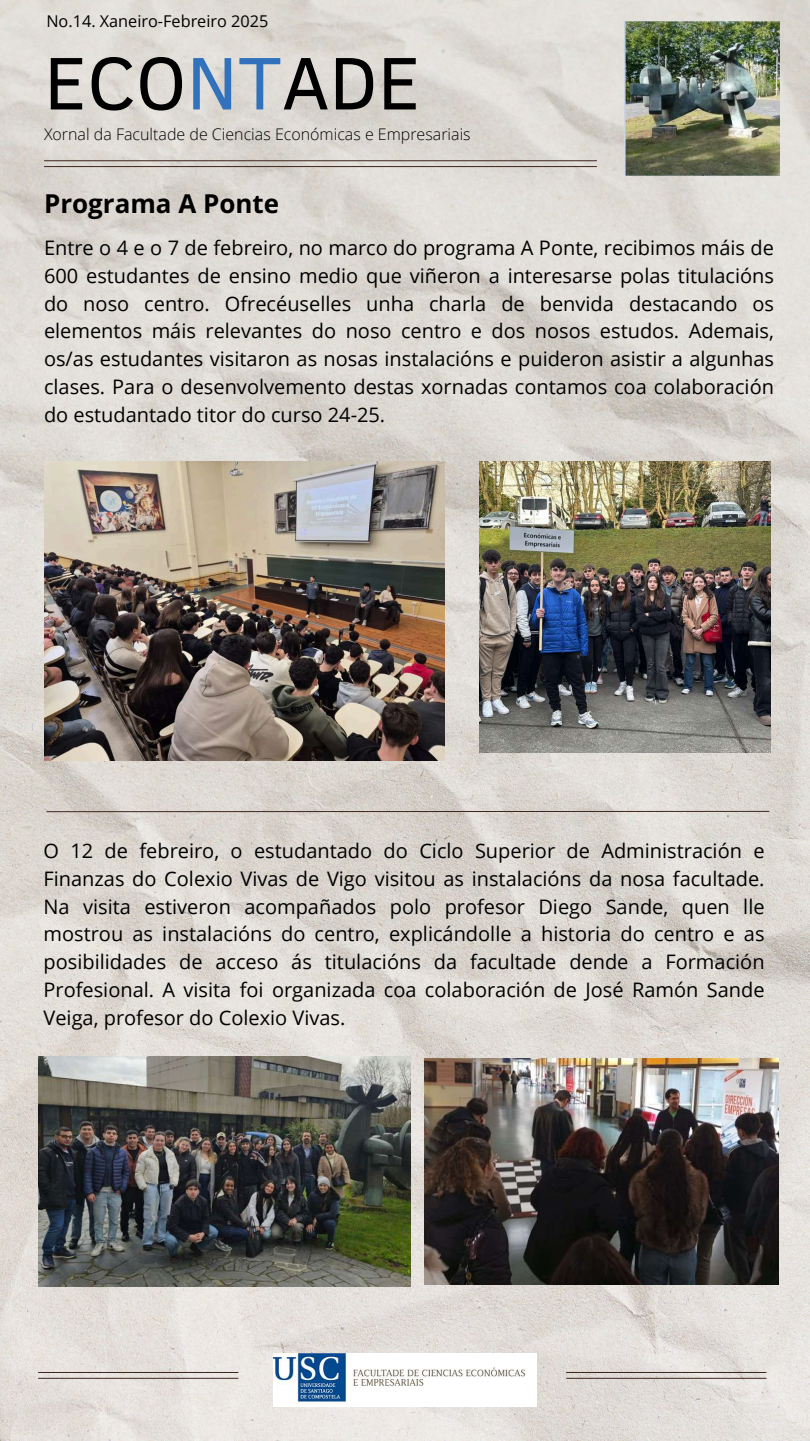
<style>
.page{position:relative;width:810px;height:1441px;background:#fff}
.page>*{position:absolute;margin:0;border:0;box-sizing:border-box;transform-origin:0 0}
.t1{font:76px "Clear Sans";color:#000}
.t2{font:700 26px "Open Sans";color:#000}
.t3{font:20px/27.8px "Open Sans";color:#000;text-align:justify}
.t4{font:16.3px "Open Sans";color:#000}
.t5{font:300 16px "Open Sans";color:#000}
.s1{color:#3272bd}
</style>
<div class="page">
<img style="left:0;top:0;width:810px;height:1440px">
<hr style="left:567px;top:1377px;width:199px;height:1px;background:#3e251e">
<hr style="left:567px;top:1371px;width:199px;height:1px;background:#3e251e">
<hr style="left:44px;top:166px;width:553px;height:1px;background:#3e251e">
<hr style="left:44px;top:160px;width:553px;height:1px;background:#3e251e">
<hr style="left:38px;top:1377px;width:200px;height:1px;background:#3e251e">
<hr style="left:38px;top:1371px;width:200px;height:1px;background:#3e251e">
<img style="left:625px;top:22px;width:154px;height:153px">
<img style="left:273px;top:1353px;width:264px;height:52px">
<svg style="left:46px;top:810px;width:724px;height:2px"></svg>
<img style="left:44px;top:461px;width:401px;height:299px">
<img style="left:480px;top:461px;width:291px;height:291px">
<img style="left:38px;top:1056px;width:372px;height:229px">
<img style="left:425px;top:1058px;width:354px;height:225px">
<p class="t4" style="left:46px;top:9px;width:224px">No.14. Xaneiro-Febreiro 2025</p>
<h1 class="t1" style="left:44px;top:28px;width:378px">ECO<span class="s1">NT</span>ADE</h1>
<p class="t5" style="left:44px;top:123px;width:428px">Xornal da Facultade de Ciencias Económicas e Empresariais</p>
<h2 class="t2" style="left:44px;top:185px;width:237px">Programa A Ponte</h2>
<p class="t3" style="left:44px;top:233px;width:732px">Entre o 4 e o 7 de febreiro, no marco do programa A Ponte, recibimos máis de 600 estudantes de ensino medio que viñeron a interesarse polas titulacións do noso centro. Ofrecéuselles unha charla de benvida destacando os elementos máis relevantes do noso centro e dos nosos estudos. Ademais, os/as estudantes visitaron as nosas instalacións e puideron asistir a algunhas clases. Para o desenvolvemento destas xornadas contamos coa colaboración do estudantado titor do curso 24-25.</p>
<p class="t3" style="left:44px;top:836px;width:723px">O 12 de febreiro, o estudantado do Ciclo Superior de Administración e Finanzas do Colexio Vivas de Vigo visitou as instalacións da nosa facultade.<br>Na visita estiveron acompañados polo profesor Diego Sande, quen lle mostrou as instalacións do centro, explicándolle a historia do centro e as posibilidades de acceso ás titulacións da facultade dende a Formación Profesional. A visita foi organizada coa colaboración de José Ramón Sande Veiga, profesor do Colexio Vivas.</p>
</div>
